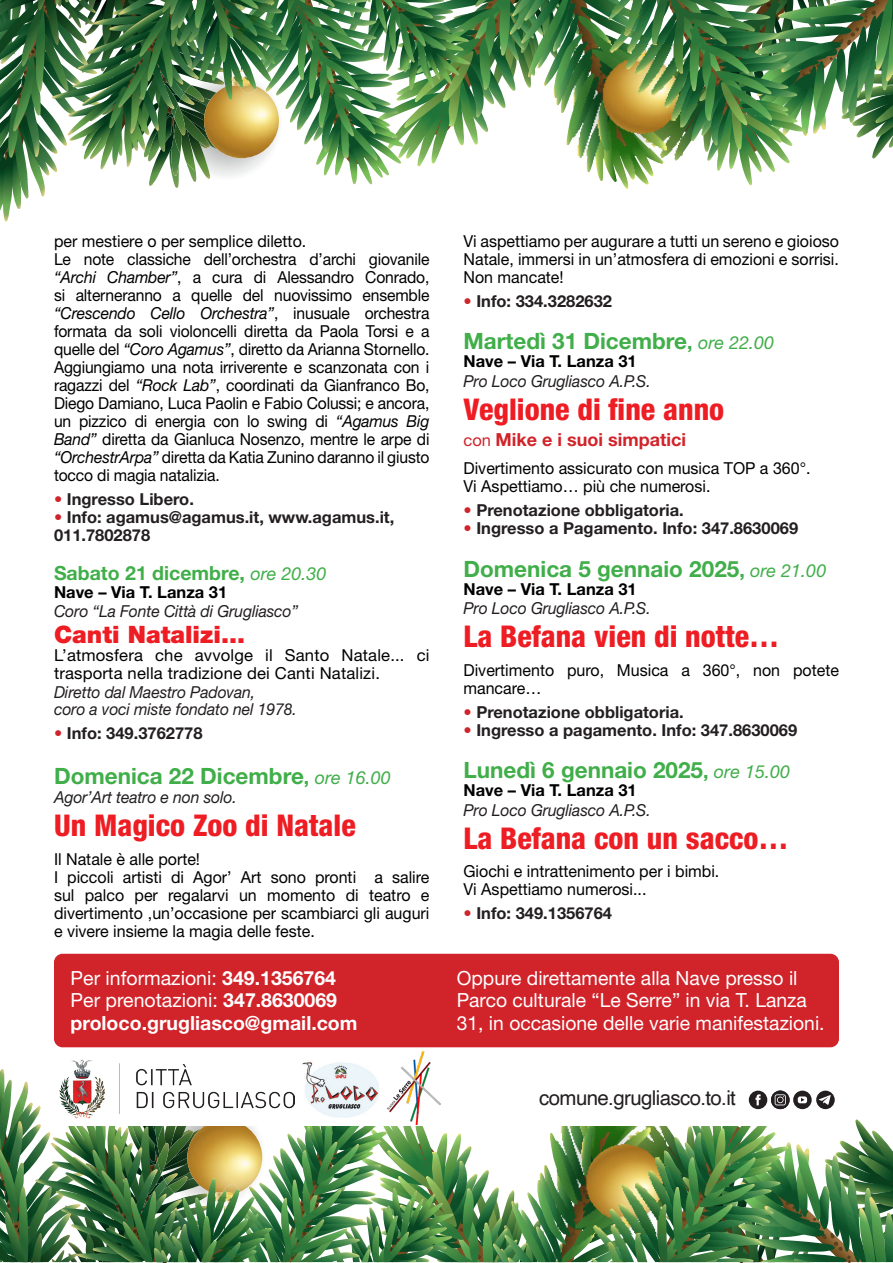
<style>
.page{position:relative;width:893px;height:1263px;background:#fff}
.page>*{position:absolute;margin:0;border:0;box-sizing:border-box;transform-origin:0 0}
.t1{font:800 condensed 30px "Helvetica Neue LT Std";color:#ee1d23}
.t2{font:900 24px "Helvetica Neue LT Std";color:#ee1d23}
.t3{font:700 22.5px "Helvetica Neue LT Std";color:#40ae49}
.t4{font:20.4px "Helvetica";letter-spacing:-.03em;color:#231f20}
.t5{font:19.5px/22.5px "Helvetica Neue LT Std";color:#fff}
.t6{font:700 19.5px/22.5px "Helvetica Neue LT Std";color:#fff}
.t7{font:700 19.5px "Helvetica Neue LT Std";color:#40ae49}
.t8{font:700 18px "Helvetica Neue LT Std";color:#d1232a}
.t9{font:16.5px/18px "Helvetica Neue LT Std";color:#000001}
.t10{font:italic 16.5px/19.5px "Helvetica Neue LT Std";letter-spacing:-.01em;color:#231f20;scale:.96 1}
.t11{font:700 16.5px/18px "Helvetica Neue LT Std";color:#231f20}
.s1{font-style:italic}
.s2{color:#d1232a}
.s3{font-weight:400;font-style:italic;font-size:18px}
.s4{font-weight:700;font-style:normal;color:#000001}
.s5{font-size:19.5px}
.s6{font-weight:400;font-size:16.5px}
.s7{font-weight:400}
</style>
<div class="page">
<div style="left:54px;top:954px;width:785px;height:93px;background:#d1232a;border-radius:9px"></div>
<img style="left:0;top:0;width:893px;height:222px">
<img style="left:560px;top:0;width:94px;height:189px">
<img style="left:228px;top:0;width:48px;height:82px">
<img style="left:0;top:1069px;width:893px;height:194px">
<img style="left:58px;top:1059px;width:237px;height:59px">
<img style="left:387px;top:1052px;width:53px;height:72px">
<img style="left:302px;top:1062px;width:78px;height:56px">
<p class="t9" style="left:54px;top:232px;width:377px">per mestiere o per semplice diletto.<br>Le note classiche dell’orchestra d’archi giovanile <span class="s1">“Archi Chamber”</span>, a cura di Alessandro Conrado, si alterneranno a quelle del nuovissimo ensemble <span class="s1">“Crescendo Cello Orchestra”</span>, inusuale orchestra formata da soli violoncelli diretta da Paola Torsi e a quelle del <span class="s1">“Coro Agamus”</span>, diretto da Arianna Stornello.<br>Aggiungiamo una nota irriverente e scanzonata con i ragazzi del <span class="s1">“Rock Lab”</span>, coordinati da Gianfranco Bo, Diego Damiano, Luca Paolin e Fabio Colussi; e ancora, un pizzico di energia con lo swing di <span class="s1">“Agamus Big Band”</span> diretta da Gianluca Nosenzo, mentre le arpe di <span class="s1">“OrchestrArpa”</span> diretta da Katia Zunino daranno il giusto tocco di magia natalizia.</p>
<p class="t11" style="left:54px;top:490px;width:141px"><span class="s2">•</span> Ingresso Libero.</p>
<p class="t11" style="left:54px;top:508px;width:342px"><span class="s2">•</span> Info: agamus@agamus.it, www.agamus.it,<br>011.7802878</p>
<p class="t7" style="left:54px;top:561px;width:274px">Sabato 21 dicembre, <span class="s3">ore 20.30</span></p>
<p class="t10" style="left:54px;top:582px;width:256px"><span class="s4">Nave – Via T. Lanza 31<br></span>Coro “La Fonte Città di Grugliasco”</p>
<p class="t2" style="left:54px;top:620px;width:193px">Canti Natalizi…</p>
<p class="t9" style="left:54px;top:646px;width:377px">L’atmosfera che avvolge il Santo Natale... ci trasporta nella tradizione dei Canti Natalizi.</p>
<p class="t10" style="left:54px;top:684px;width:254px;line-height:16.5px">Diretto dal Maestro Padovan,<br>coro a voci miste fondato nel 1978.</p>
<p class="t11" style="left:54px;top:724px;width:150px"><span class="s2">•</span> Info: 349.3762778</p>
<p class="t3" style="left:54px;top:762px;width:338px">Domenica 22 Dicembre<span class="s5">,</span> <span class="s3">ore 16.00</span></p>
<p class="t10" style="left:54px;top:787px;width:192px">Agor’Art teatro e non solo.</p>
<p class="t1" style="left:54px;top:807px;width:303px">Un Magico Zoo di Natale</p>
<p class="t9" style="left:54px;top:850px;width:377px">Il Natale è alle porte!<br>I piccoli artisti di Agor’ Art sono pronti a salire sul palco per regalarvi un momento di teatro e divertimento ,un’occasione per scambiarci gli auguri e vivere insieme la magia delle feste.</p>
<p class="t9" style="left:463px;top:232px;width:377px;text-align:justify">Vi aspettiamo per augurare a tutti un sereno e gioioso Natale, immersi in un’atmosfera di emozioni e sorrisi.<br>Non mancate!</p>
<p class="t11" style="left:463px;top:292px;width:150px"><span class="s2">•</span> Info: 334.3282632</p>
<p class="t3" style="left:463px;top:328px;width:312px">Martedì 31 Dicembre<span class="s5">,</span> <span class="s3">ore 22.00</span></p>
<p class="t10" style="left:463px;top:352px;width:197px"><span class="s4">Nave – Via T. Lanza 31<br></span>Pro Loco Grugliasco A.P.S.</p>
<p class="t1" style="left:463px;top:391px;width:262px">Veglione di fine anno</p>
<p class="t8" style="left:463px;top:428px;width:224px"><span class="s6">con</span> Mike e i suoi simpatici</p>
<p class="t9" style="left:463px;top:459px;width:349px">Divertimento assicurato con musica TOP a 360°.<br>Vi Aspettiamo… più che numerosi.</p>
<p class="t11" style="left:463px;top:501px;width:222px"><span class="s2">•</span> Prenotazione obbligatoria.</p>
<p class="t11" style="left:463px;top:519px;width:336px"><span class="s2">•</span> Ingresso a Pagamento. Info: 347.8630069</p>
<p class="t3" style="left:463px;top:555px;width:364px">Domenica 5 gennaio 2025<span class="s5">,</span> <span class="s3">ore 21.00</span></p>
<p class="t10" style="left:463px;top:579px;width:197px"><span class="s4">Nave – Via T. Lanza 31<br></span>Pro Loco Grugliasco A.P.S.</p>
<p class="t1" style="left:463px;top:618px;width:317px">La Befana vien di notte…</p>
<p class="t9" style="left:463px;top:660px;width:377px">Divertimento puro, Musica a 360°, non potete mancare…</p>
<p class="t11" style="left:463px;top:702px;width:222px"><span class="s2">•</span> Prenotazione obbligatoria.</p>
<p class="t11" style="left:463px;top:720px;width:335px"><span class="s2">•</span> Ingresso a pagamento. Info: 347.8630069</p>
<p class="t3" style="left:463px;top:756px;width:328px">Lunedì 6 gennaio 2025<span class="s5">,</span> <span class="s3">ore 15.00</span></p>
<p class="t10" style="left:463px;top:780px;width:197px"><span class="s4">Nave – Via T. Lanza 31<br></span>Pro Loco Grugliasco A.P.S.</p>
<p class="t1" style="left:463px;top:819px;width:327px">La Befana con un sacco…</p>
<p class="t9" style="left:463px;top:862px;width:257px">Giochi e intrattenimento per i bimbi.<br>Vi Aspettiamo numerosi...</p>
<p class="t11" style="left:463px;top:904px;width:150px"><span class="s2">•</span> Info: 349.1356764</p>
<p class="t6" style="left:71px;top:966px;width:288px"><span class="s7">Per informazioni:</span> 349.1356764<br><span class="s7">Per prenotazioni:</span> 347.8630069 proloco.grugliasco@gmail.com</p>
<p class="t5" style="left:457px;top:966px;width:369px">Oppure direttamente alla Nave presso il<br>Parco culturale “Le Serre” in via T. Lanza<br>31, in occasione delle varie manifestazioni.</p>
<p class="t4" style="left:539px;top:1082px;width:198px">comune.grugliasco.to.it</p>
</div>
